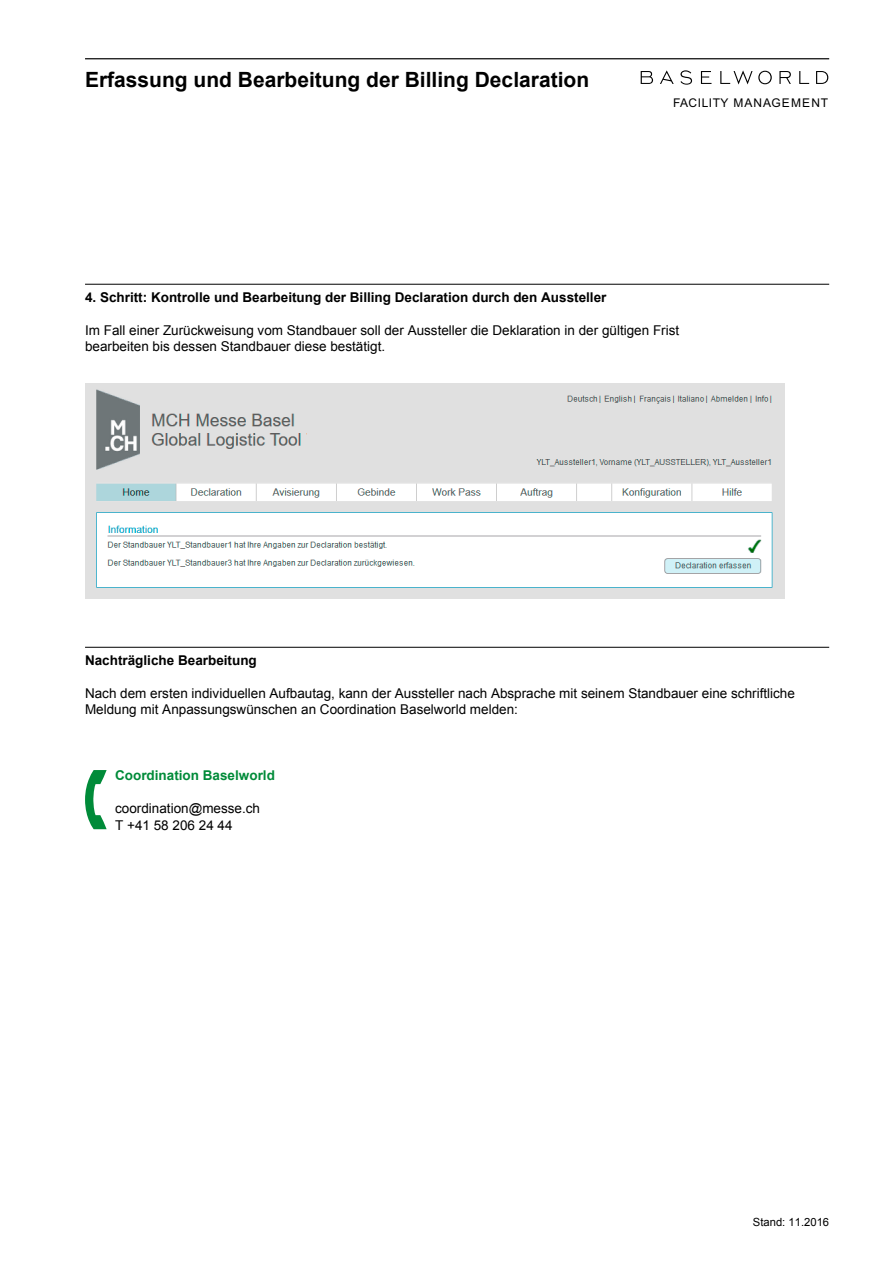
<style>
.page{position:relative;width:893px;height:1263px;background:#fff}
.page>*{position:absolute;margin:0;border:0;box-sizing:border-box;transform-origin:0 0}
.t1{font:700 21px "Arial";color:#000}
.t2{font:13.5px/16.5px "Arial";color:#000}
.t3{font:700 13.5px "Arial";color:#000}
.t4{font:700 13.5px "Arial";color:#008b39}
.t5{font:12px "Arial";letter-spacing:.07em;color:#000}
.t6{font:11.25px "Arial";color:#000}
</style>
<div class="page">
<hr style="left:85px;top:58px;width:744px;height:1px;background:#000">
<hr style="left:85px;top:284px;width:744px;height:1px;background:#000">
<hr style="left:85px;top:647px;width:744px;height:1px;background:#000">
<svg style="left:85px;top:770px;width:22px;height:59px"></svg>
<img style="left:85px;top:384px;width:700px;height:214px">
<svg style="left:641px;top:71px;width:12px;height:13px"></svg>
<svg style="left:660px;top:70px;width:14px;height:14px"></svg>
<svg style="left:680px;top:70px;width:12px;height:15px"></svg>
<svg style="left:701px;top:71px;width:10px;height:13px"></svg>
<svg style="left:720px;top:70px;width:32px;height:15px"></svg>
<svg style="left:758px;top:71px;width:14px;height:13px"></svg>
<svg style="left:779px;top:71px;width:12px;height:13px"></svg>
<svg style="left:799px;top:71px;width:10px;height:13px"></svg>
<svg style="left:816px;top:71px;width:12px;height:13px"></svg>
<h1 class="t1" style="left:85px;top:66px;width:506px">Erfassung und Bearbeitung der Billing Declaration</h1>
<p class="t5" style="left:673px;top:95px;width:157px">FACILITY MANAGEMENT</p>
<p class="t3" style="left:85px;top:288px;width:523px">4. Schritt: Kontrolle und Bearbeitung der Billing Declaration durch den Aussteller</p>
<p class="t2" style="left:85px;top:322px;width:596px">Im Fall einer Zurückweisung vom Standbauer soll der Aussteller die Deklaration in der gültigen Frist bearbeiten bis dessen Standbauer diese bestätigt.</p>
<p class="t3" style="left:85px;top:651px;width:173px">Nachträgliche Bearbeitung</p>
<p class="t2" style="left:85px;top:685px;width:711px">Nach dem ersten individuellen Aufbautag, kann der Aussteller nach Absprache mit seinem Standbauer eine schriftliche<br>Meldung mit Anpassungswünschen an Coordination Baselworld melden:</p>
<p class="t4" style="left:115px;top:766px;width:161px">Coordination Baselworld</p>
<p class="t2" style="left:115px;top:800px;width:147px">coordination@messe.ch<br>T +41 58 206 24 44</p>
<p class="t6" style="left:753px;top:1214px;width:78px">Stand: 11.2016</p>
</div>
